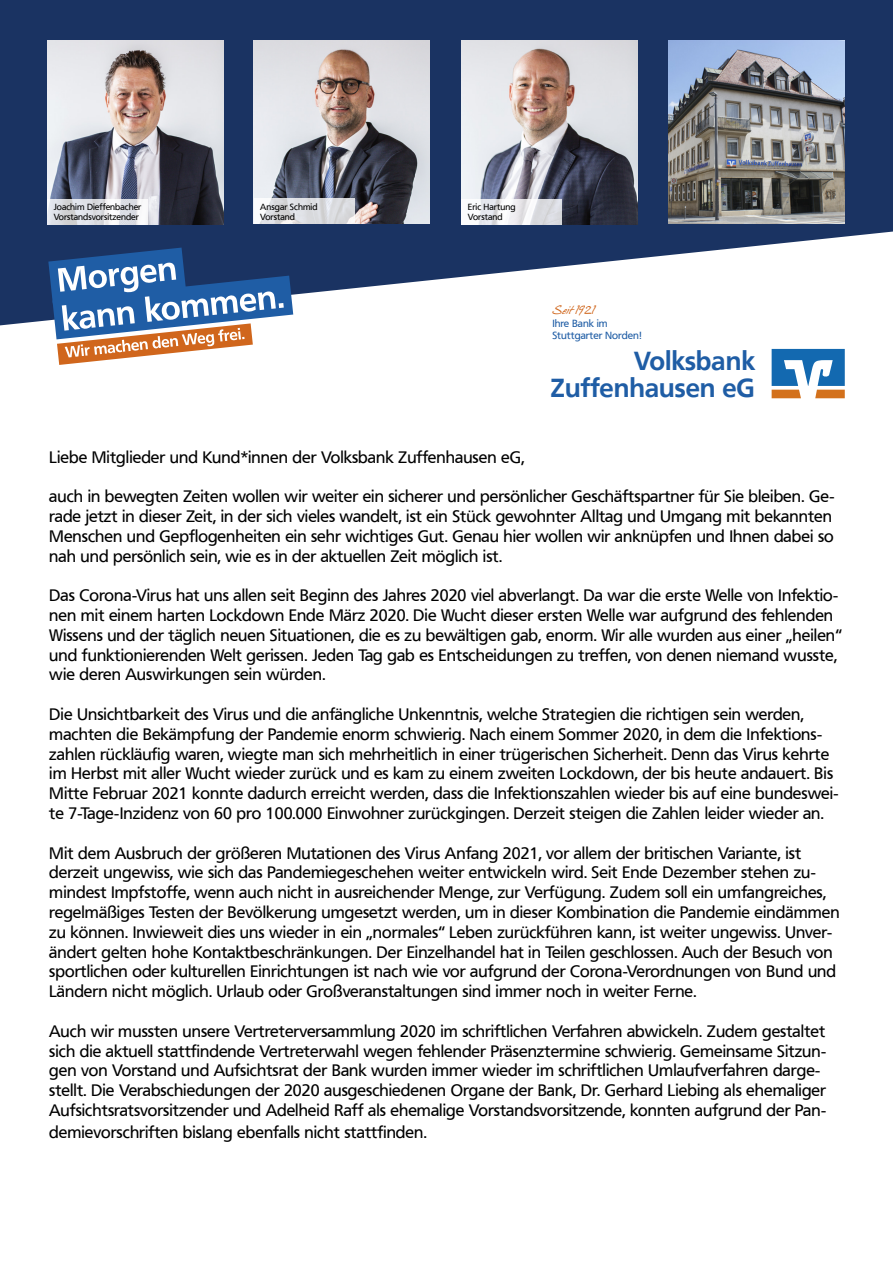
<style>
.page{position:relative;width:893px;height:1263px;background:#fff}
.page>*{position:absolute;margin:0;border:0;box-sizing:border-box;transform-origin:0 0}
.t1{font:700 25.95px/27.8px "Frutiger VR";color:#1f5da5;text-align:right}
.t2{font:16.5px/19.8px "Frutiger VR";color:#000}
.t3{font:10.35px/12.3px "Frutiger VR";color:#1f5da5}
.t4{font:10.35px "Hans Hand";color:#d0661c}
.t5{font:9.15px "Frutiger VR";color:#000}
.t6{font:8.85px/10.1px "Frutiger VR";color:#000}
</style>
<div class="page">
<div style="left:0;top:0;width:893px;height:232px;background:#1a3362"></div>
<img style="left:669px;top:41px;width:176px;height:183px">
<svg style="left:0;top:232px;width:888px;height:167px"></svg>
<div style="left:772px;top:338px;width:73px;height:49px;background:#fff"></div>
<img style="left:48px;top:41px;width:176px;height:183px">
<svg style="left:772px;top:349px;width:73px;height:49px"></svg>
<svg style="left:48px;top:248px;width:245px;height:117px"></svg>
<img style="left:254px;top:41px;width:176px;height:183px">
<img style="left:461px;top:41px;width:177px;height:183px">
<svg style="left:48px;top:199px;width:100px;height:25px;fill:#dee1e8"></svg>
<svg style="left:254px;top:199px;width:100px;height:25px;background:#dedfe2"></svg>
<svg style="left:461px;top:199px;width:101px;height:25px"></svg>
<p class="t5" style="left:255px;top:198px;width:37px">Vorstand</p>
<p class="t6" style="left:260px;top:202px;width:59px">Ansgar Schmid<br>Vorstand</p>
<p class="t6" style="left:54px;top:202px;width:89px">Joachim Dieffenbacher<br>Vorstandsvorsitzender</p>
<p class="t6" style="left:468px;top:202px;width:49px">Eric Hartung<br>Vorstand</p>
<p class="t4" style="left:552px;top:305px;width:44px">Seit 1921</p>
<p class="t3" style="left:552px;top:317px;width:91px">Ihre Bank im<br>Stuttgarter Norden!</p>
<h1 class="t1" style="left:551px;top:347px;width:205px">Volksbank<br>Zuffenhausen eG</h1>
<p class="t2" style="left:49px;top:447px;width:477px">Liebe Mitglieder und Kund*innen der Volksbank Zuffenhausen eG,</p>
<p class="t2" style="left:49px;top:487px;width:787px">auch in bewegten Zeiten wollen wir weiter ein sicherer und persönlicher Geschäftspartner für Sie bleiben. Ge&shy;rade jetzt in dieser Zeit, in der sich vieles wandelt, ist ein Stück gewohnter Alltag und Umgang mit bekannten Menschen und Gepflogenheiten ein sehr wichtiges Gut. Genau hier wollen wir anknüpfen und Ihnen dabei so nah und persönlich sein, wie es in der aktuellen Zeit möglich ist.</p>
<p class="t2" style="left:49px;top:586px;width:794px">Das Corona-Virus hat uns allen seit Beginn des Jahres 2020 viel abverlangt. Da war die erste Welle von Infektio&shy;nen mit einem harten Lockdown Ende März 2020. Die Wucht dieser ersten Welle war aufgrund des fehlenden Wissens und der täglich neuen Situationen, die es zu bewältigen gab, enorm. Wir alle wurden aus einer „heilen“ und funktionierenden Welt gerissen. Jeden Tag gab es Entscheidungen zu treffen, von denen niemand wusste, wie deren Auswirkungen sein würden.</p>
<p class="t2" style="left:49px;top:705px;width:791px">Die Unsichtbarkeit des Virus und die anfängliche Unkenntnis, welche Strategien die richtigen sein werden, machten die Bekämpfung der Pandemie enorm schwierig. Nach einem Sommer 2020, in dem die Infektions&shy;zahlen rückläufig waren, wiegte man sich mehrheitlich in einer trügerischen Sicherheit. Denn das Virus kehrte im Herbst mit aller Wucht wieder zurück und es kam zu einem zweiten Lockdown, der bis heute andauert. Bis Mitte Februar 2021 konnte dadurch erreicht werden, dass die Infektionszahlen wieder bis auf eine bundeswei&shy;te 7-Tage-Inzidenz von 60 pro 100.000 Einwohner zurückgingen. Derzeit steigen die Zahlen leider wieder an.</p>
<p class="t2" style="left:49px;top:843px;width:792px">Mit dem Ausbruch der größeren Mutationen des Virus Anfang 2021, vor allem der britischen Variante, ist derzeit ungewiss, wie sich das Pandemiegeschehen weiter entwickeln wird. Seit Ende Dezember stehen zu&shy;mindest Impfstoffe, wenn auch nicht in ausreichender Menge, zur Verfügung. Zudem soll ein umfangreiches, regelmäßiges Testen der Bevölkerung umgesetzt werden, um in dieser Kombination die Pandemie eindämmen zu können. Inwieweit dies uns wieder in ein „normales“ Leben zurückführen kann, ist weiter ungewiss. Unver&shy;ändert gelten hohe Kontaktbeschränkungen. Der Einzelhandel hat in Teilen geschlossen. Auch der Besuch von sportlichen oder kulturellen Einrichtungen ist nach wie vor aufgrund der Corona-Verordnungen von Bund und Ländern nicht möglich. Urlaub oder Großveranstaltungen sind immer noch in weiter Ferne.</p>
<p class="t2" style="left:49px;top:1021px;width:779px">Auch wir mussten unsere Vertreterversammlung 2020 im schriftlichen Verfahren abwickeln. Zudem gestaltet sich die aktuell stattfindende Vertreterwahl wegen fehlender Präsenztermine schwierig. Gemeinsame Sitzun&shy;gen von Vorstand und Aufsichtsrat der Bank wurden immer wieder im schriftlichen Umlaufverfahren darge&shy;stellt. Die Verabschiedungen der 2020 ausgeschiedenen Organe der Bank, Dr. Gerhard Liebing als ehemaliger Aufsichtsratsvorsitzender und Adelheid Raff als ehemalige Vorstandsvorsitzende, konnten aufgrund der Pan-</p>
<p class="t2" style="left:49px;top:1122px;width:379px">demievorschriften bislang ebenfalls nicht stattfinden.</p>
</div>
